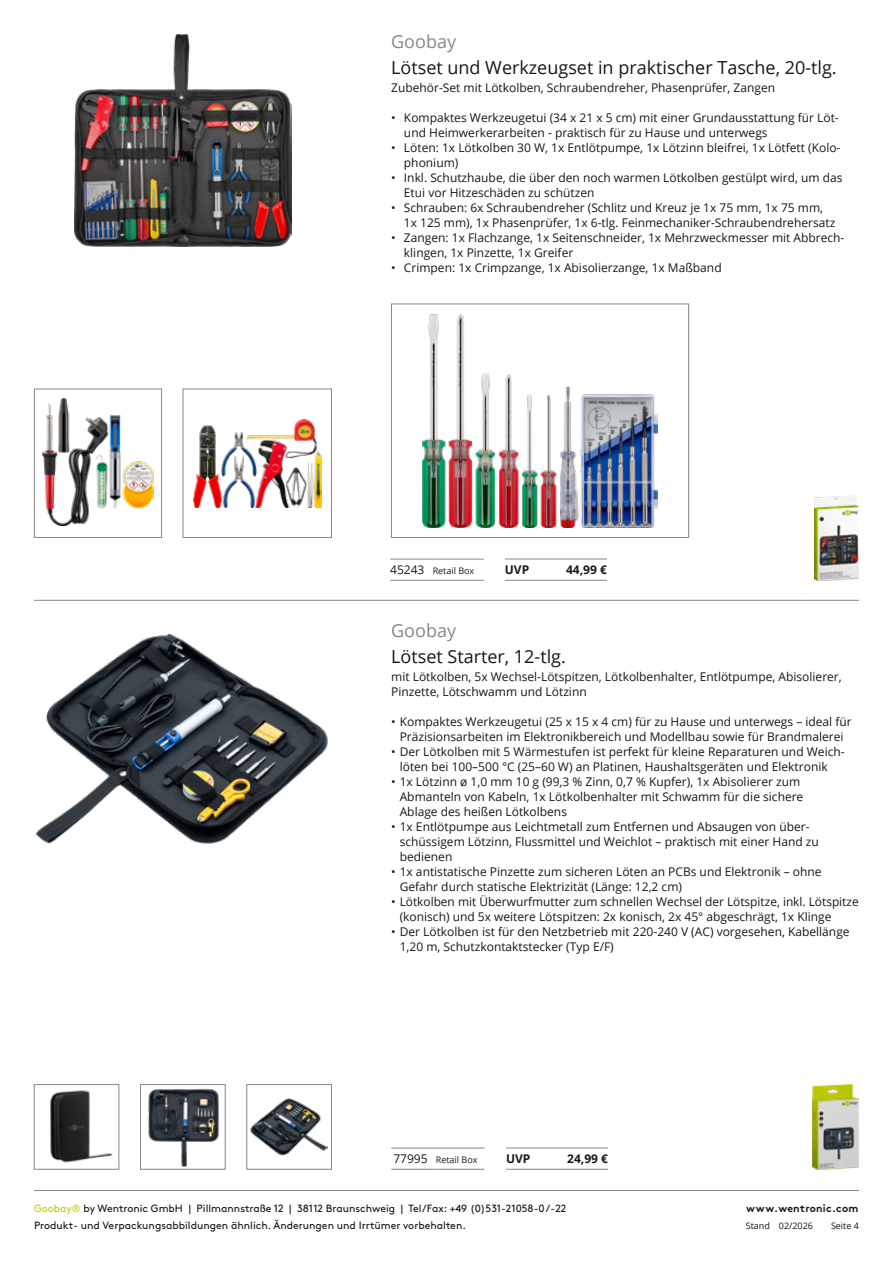
<style>
.page{position:relative;width:893px;height:1263px;background:#fff}
.page>*{position:absolute;margin:0;border:0;box-sizing:border-box;transform-origin:0 0}
.t1{font:18px "Open Sans";color:#181716}
.t2{font:18px "Open Sans";color:#868786}
.t3{font:12px/15px "Open Sans";color:#181716}
.t4{font:700 12px "Open Sans";color:#181716}
.t5{font:10.5px/16.8px "Brown";color:#181716}
.t6{font:700 10.5px "Brown";letter-spacing:.025em;color:#181716}
.t7{font:9px "Open Sans";color:#181716}
.s1{font-size:12px}
.s2{color:#bbcf00}
</style>
<div class="page">
<hr style="left:34px;top:1190px;width:825px;height:1px;background:#868786">
<hr style="left:34px;top:600px;width:825px;height:1px;background:#868786">
<img style="left:74px;top:34px;width:218px;height:213px">
<img style="left:423px;top:314px;width:234px;height:213px">
<div style="left:391px;top:304px;width:298px;height:234px;border:1px solid #868786"></div>
<img style="left:43px;top:398px;width:110px;height:128px">
<div style="left:34px;top:389px;width:128px;height:149px;border:1px solid #868786"></div>
<img style="left:193px;top:419px;width:128px;height:88px">
<div style="left:183px;top:389px;width:149px;height:149px;border:1px solid #868786"></div>
<hr style="left:390px;top:559px;width:43px;height:1px;background:#868786">
<hr style="left:390px;top:580px;width:43px;height:1px;background:#868786">
<hr style="left:433px;top:559px;width:51px;height:1px;background:#868786">
<hr style="left:433px;top:580px;width:51px;height:1px;background:#868786">
<img style="left:814px;top:495px;width:45px;height:85px">
<img style="left:36px;top:633px;width:292px;height:211px">
<img style="left:148px;top:1089px;width:71px;height:78px">
<div style="left:140px;top:1084px;width:85px;height:85px;border:1px solid #868786"></div>
<img style="left:50px;top:1090px;width:63px;height:73px">
<div style="left:34px;top:1084px;width:85px;height:85px;border:1px solid #868786"></div>
<img style="left:251px;top:1099px;width:76px;height:56px">
<div style="left:247px;top:1084px;width:85px;height:85px;border:1px solid #868786"></div>
<img style="left:813px;top:1084px;width:46px;height:85px">
<hr style="left:391px;top:1148px;width:43px;height:1px;background:#868786">
<hr style="left:434px;top:1148px;width:51px;height:1px;background:#868786">
<hr style="left:391px;top:1169px;width:43px;height:1px;background:#868786">
<hr style="left:434px;top:1169px;width:51px;height:1px;background:#868786">
<hr style="left:505px;top:559px;width:51px;height:1px;background:#868786">
<hr style="left:556px;top:559px;width:51px;height:1px;background:#868786">
<hr style="left:505px;top:580px;width:51px;height:1px;background:#868786">
<hr style="left:556px;top:580px;width:51px;height:1px;background:#868786">
<hr style="left:506px;top:1148px;width:51px;height:1px;background:#868786">
<hr style="left:557px;top:1148px;width:51px;height:1px;background:#868786">
<hr style="left:506px;top:1169px;width:51px;height:1px;background:#868786">
<hr style="left:557px;top:1169px;width:51px;height:1px;background:#868786">
<h1 class="t2" style="left:391px;top:29px;width:66px">Goobay</h1>
<h1 class="t1" style="left:391px;top:55px;width:447px">Lötset und Werkzeugset in praktischer Tasche, 20-tlg.</h1>
<p class="t3" style="left:391px;top:80px;width:385px">Zubehör-Set mit Lötkolben, Schraubendreher, Phasenprüfer, Zangen</p>
<p class="t3" style="left:404px;top:110px;width:436px;text-indent:-13px">• Kompaktes Werkzeugetui (34 x 21 x 5 cm) mit einer Grundausstattung für Löt&shy;und Heimwerkerarbeiten - praktisch für zu Hause und unterwegs</p>
<p class="t3" style="left:404px;top:140px;width:438px;text-indent:-13px">• Löten: 1x Lötkolben 30 W, 1x Entlötpumpe, 1x Lötzinn bleifrei, 1x Lötfett (Kolo&shy;phonium)</p>
<p class="t3" style="left:404px;top:170px;width:440px;text-indent:-13px">• Inkl. Schutzhaube, die über den noch warmen Lötkolben gestülpt wird, um das<br>Etui vor Hitzeschäden zu schützen</p>
<p class="t3" style="left:404px;top:200px;width:433px;text-indent:-13px">• Schrauben: 6x Schraubendreher (Schlitz und Kreuz je 1x 75 mm, 1x 75 mm,<br>1x 125 mm), 1x Phasenprüfer, 1x 6-tlg. Feinmechaniker-Schraubendrehersatz</p>
<p class="t3" style="left:404px;top:230px;width:442px;text-indent:-13px">• Zangen: 1x Flachzange, 1x Seitenschneider, 1x Mehrzweckmesser mit Abbrech&shy;klingen, 1x Pinzette, 1x Greifer</p>
<p class="t3" style="left:391px;top:260px;width:332px">• Crimpen: 1x Crimpzange, 1x Abisolierzange, 1x Maßband</p>
<p class="t7" style="left:390px;top:565px;width:86px"><span class="s1">45243</span> Retail Box</p>
<p class="t4" style="left:505px;top:561px;width:26px">UVP</p>
<p class="t4" style="left:566px;top:561px;width:42px">44,99 €</p>
<h1 class="t2" style="left:391px;top:618px;width:66px">Goobay</h1>
<h1 class="t1" style="left:391px;top:644px;width:176px">Lötset Starter, 12-tlg.</h1>
<p class="t3" style="left:391px;top:669px;width:452px;line-height:14.4px">mit Lötkolben, 5x Wechsel-Lötspitzen, Lötkolbenhalter, Entlötpumpe, Abisolierer,<br>Pinzette, Lötschwamm und Lötzinn</p>
<p class="t3" style="left:391px;top:713px;width:462px;text-align:center">• Kompaktes Werkzeugetui (25 x 15 x 4 cm) für zu Hause und unterwegs – ideal für<br>Präzisionsarbeiten im Elektronikbereich und Modellbau sowie für Brandmalerei</p>
<p class="t3" style="left:400px;top:743px;width:446px;text-indent:-9px">• Der Lötkolben mit 5 Wärmestufen ist perfekt für kleine Reparaturen und Weich&shy;löten bei 100–500 °C (25–60 W) an Platinen, Haushaltsgeräten und Elektronik</p>
<p class="t3" style="left:400px;top:773px;width:405px;text-indent:-9px">• 1x Lötzinn ø 1,0 mm 10 g (99,3 % Zinn, 0,7 % Kupfer), 1x Abisolierer zum<br>Abmanteln von Kabeln, 1x Lötkolbenhalter mit Schwamm für die sichere<br>Ablage des heißen Lötkolbens</p>
<p class="t3" style="left:400px;top:818px;width:421px;text-indent:-9px">• 1x Entlötpumpe aus Leichtmetall zum Entfernen und Absaugen von über&shy;schüssigem Lötzinn, Flussmittel und Weichlot – praktisch mit einer Hand zu bedienen</p>
<p class="t3" style="left:400px;top:863px;width:423px;text-indent:-9px">• 1x antistatische Pinzette zum sicheren Löten an PCBs und Elektronik – ohne<br>Gefahr durch statische Elektrizität (Länge: 12,2 cm)</p>
<p class="t3" style="left:400px;top:893px;width:460px;text-indent:-9px">• Lötkolben mit Überwurfmutter zum schnellen Wechsel der Lötspitze, inkl. Lötspitze (konisch) und 5x weitere Lötspitzen: 2x konisch, 2x 45° abgeschrägt, 1x Klinge</p>
<p class="t3" style="left:400px;top:923px;width:451px;text-indent:-9px">• Der Lötkolben ist für den Netzbetrieb mit 220-240 V (AC) vorgesehen, Kabellänge<br>1,20 m, Schutzkontaktstecker (Typ E/F)</p>
<p class="t7" style="left:393px;top:1154px;width:86px"><span class="s1">77995</span> Retail Box</p>
<p class="t4" style="left:506px;top:1150px;width:26px">UVP</p>
<p class="t4" style="left:567px;top:1150px;width:42px">24,99 €</p>
<p class="t5" style="left:34px;top:1199px;width:534px"><span class="s2">Goobay®</span> by Wentronic GmbH | Pillmannstraße 12 | 38112 Braunschweig | Tel/Fax: +49 (0)531-21058-0 /-22<br>Produkt- und Verpackungsabbildungen ähnlich. Änderungen und Irrtümer vorbehalten.</p>
<p class="t6" style="left:746px;top:1199px;width:114px">www.wentronic.com</p>
<p class="t7" style="left:779px;top:1219px;width:36px">02/2026</p>
<p class="t7" style="left:746px;top:1219px;width:26px">Stand</p>
<p class="t7" style="left:831px;top:1219px;width:29px">Seite 4</p>
</div>
